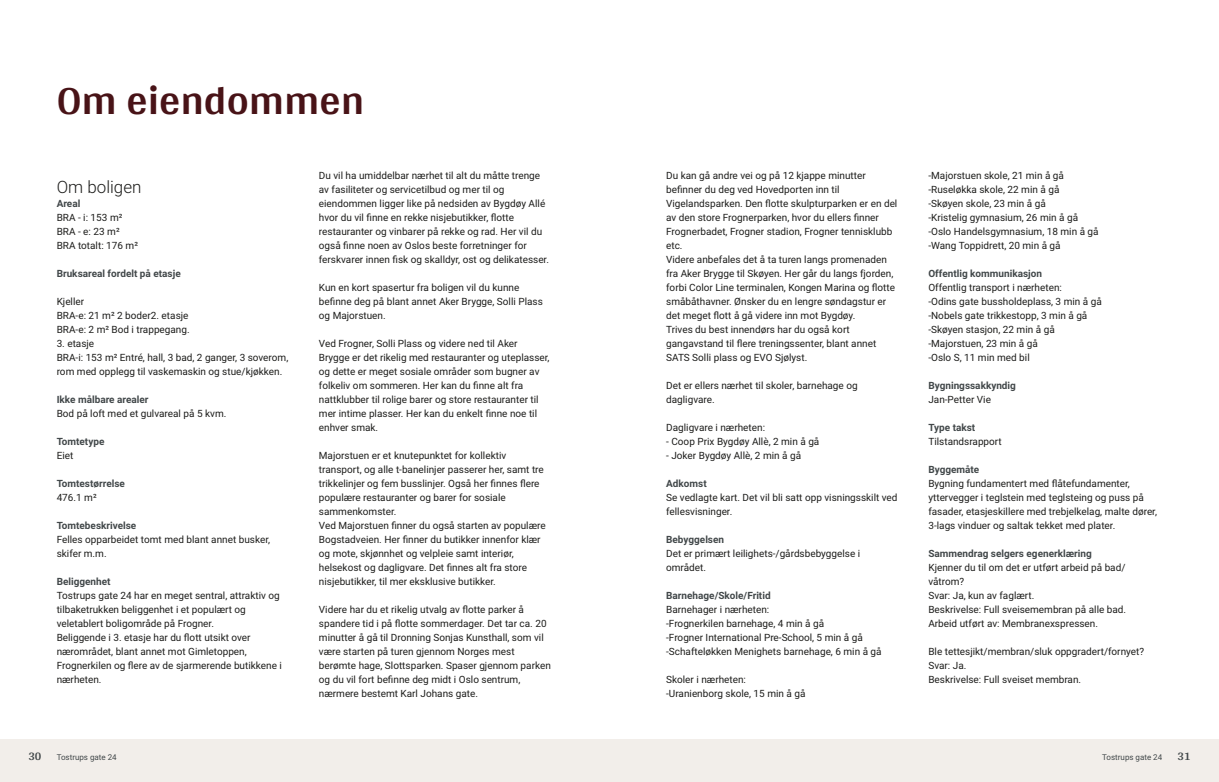
<style>
.page{position:relative;width:1219px;height:782px;background:#fff}
.page>*{position:absolute;margin:0;border:0;box-sizing:border-box;transform-origin:0 0}
.t1{font:700 42px "Arya";color:#481317}
.t2{font:300 17px "Roboto";color:#1d1d1b}
.t3{font:700 12px "Arya";color:#414749}
.t4{font:10px/14px "Roboto";color:#1d1d1b}
.t5{font:700 10px "Roboto";color:#414749}
.t6{font:8px "Roboto";color:#414749}
</style>
<div class="page">
<div style="left:0;top:739px;width:612px;height:42px;background:#f2eeea"></div>
<div style="left:607px;top:739px;width:612px;height:42px;background:#f2eeea"></div>
<h1 class="t1" style="left:57px;top:75px;width:309px">Om eiendommen</h1>
<h2 class="t2" style="left:57px;top:174px;width:86px">Om boligen</h2>
<p class="t5" style="left:57px;top:196px;width:25px">Areal</p>
<p class="t4" style="left:57px;top:209px;width:83px">BRA ‑ i: 153 m²<br>BRA ‑ e: 23 m²<br>BRA totalt: 176 m²</p>
<p class="t5" style="left:57px;top:266px;width:126px">Bruksareal fordelt på etasje</p>
<p class="t4" style="left:57px;top:293px;width:135px">Kjeller<br>BRA‑e: 21 m² 2 boder2. etasje<br>BRA‑e: 2 m² Bod i trappegang.</p>
<p class="t4" style="left:57px;top:335px;width:233px">3. etasje<br>BRA‑i: 153 m² Entré, hall, 3 bad, 2 ganger, 3 soverom, rom med opplegg til vaskemaskin og stue/ kjøkken.</p>
<p class="t5" style="left:57px;top:392px;width:93px">Ikke målbare arealer</p>
<p class="t4" style="left:57px;top:405px;width:171px">Bod på loft med et gulvareal på 5 kvm.</p>
<p class="t5" style="left:57px;top:434px;width:49px">Tomtetype</p>
<p class="t4" style="left:57px;top:447px;width:18px">Eiet</p>
<p class="t5" style="left:57px;top:476px;width:70px">Tomtestørrelse</p>
<p class="t4" style="left:57px;top:489px;width:42px">476.1 m²</p>
<p class="t5" style="left:57px;top:518px;width:81px">Tomtebeskrivelse</p>
<p class="t4" style="left:57px;top:531px;width:215px">Felles opparbeidet tomt med blant annet busker, skifer m.m.</p>
<p class="t5" style="left:57px;top:574px;width:55px">Beliggenhet</p>
<p class="t4" style="left:57px;top:587px;width:227px">Tostrups gate 24 har en meget sentral, attraktiv og tilbaketrukken beliggenhet i et populært og veletablert boligområde på Frogner.<br>Beliggende i 3. etasje har du flott utsikt over nærområdet, blant annet mot Gimletoppen, Frognerkilen og flere av de sjarmerende butikkene i nærheten.</p>
<p class="t3" style="left:28px;top:749px;width:15px">30</p>
<p class="t6" style="left:57px;top:751px;width:62px">Tostrups gate 24</p>
<p class="t4" style="left:319px;top:167px;width:232px">Du vil ha umiddelbar nærhet til alt du måtte trenge av fasiliteter og servicetilbud og mer til og eiendommen ligger like på nedsiden av Bygdøy Allé hvor du vil finne en rekke nisjebutikker, flotte restauranter og vinbarer på rekke og rad. Her vil du også finne noen av Oslos beste forretninger for ferskvarer innen fisk og skalldyr, ost og delikatesser.</p>
<p class="t4" style="left:319px;top:279px;width:225px">Kun en kort spasertur fra boligen vil du kunne befinne deg på blant annet Aker Brygge, Solli Plass og Majorstuen.</p>
<p class="t4" style="left:319px;top:335px;width:232px">Ved Frogner, Solli Plass og videre ned til Aker Brygge er det rikelig med restauranter og uteplasser, og dette er meget sosiale områder som bugner av folkeliv om sommeren. Her kan du finne alt fra nattklubber til rolige barer og store restauranter til mer intime plasser. Her kan du enkelt finne noe til enhver smak.</p>
<p class="t4" style="left:319px;top:447px;width:228px">Majorstuen er et knutepunktet for kollektiv transport, og alle t‑banelinjer passerer her, samt tre trikkelinjer og fem busslinjer. Også her finnes flere populære restauranter og barer for sosiale sammenkomster.<br>Ved Majorstuen finner du også starten av populære Bogstadveien. Her finner du butikker innenfor klær og mote, skjønnhet og velpleie samt interiør, helsekost og dagligvare. Det finnes alt fra store nisjebutikker, til mer eksklusive butikker.</p>
<p class="t4" style="left:319px;top:601px;width:233px">Videre har du et rikelig utvalg av flotte parker å spandere tid i på flotte sommerdager. Det tar ca. 20 minutter å gå til Dronning Sonjas Kunsthall, som vil være starten på turen gjennom Norges mest berømte hage, Slottsparken. Spaser gjennom parken og du vil fort befinne deg midt i Oslo sentrum, nærmere bestemt Karl Johans gate.</p>
<p class="t4" style="left:666px;top:167px;width:233px">Du kan gå andre vei og på 12 kjappe minutter befinner du deg ved Hovedporten inn til Vigelandsparken. Den flotte skulpturparken er en del av den store Frognerparken, hvor du ellers finner Frognerbadet, Frogner stadion, Frogner tennisklubb etc.<br>Videre anbefales det å ta turen langs promenaden fra Aker Brygge til Skøyen. Her går du langs fjorden, forbi Color Line terminalen, Kongen Marina og flotte småbåthavner. Ønsker du en lengre søndagstur er det meget flott å gå videre inn mot Bygdøy.<br>Trives du best innendørs har du også kort gangavstand til flere treningssenter, blant annet SATS Solli plass og EVO Sjølyst.</p>
<p class="t4" style="left:666px;top:377px;width:193px">Det er ellers nærhet til skoler, barnehage og dagligvare.</p>
<p class="t4" style="left:666px;top:419px;width:155px">Dagligvare i nærheten:<br>‑ Coop Prix Bygdøy Allè, 2 min å gå ‑ Joker Bygdøy Allè, 2 min å gå</p>
<p class="t5" style="left:666px;top:476px;width:42px">Adkomst</p>
<p class="t4" style="left:666px;top:489px;width:233px">Se vedlagte kart. Det vil bli satt opp visningsskilt ved fellesvisninger.</p>
<p class="t5" style="left:666px;top:532px;width:59px">Bebyggelsen</p>
<p class="t4" style="left:666px;top:545px;width:196px">Det er primært leilighets‑/ gårdsbebyggelse i området.</p>
<p class="t5" style="left:666px;top:588px;width:106px">Barnehage/ Skole/ Fritid</p>
<p class="t4" style="left:666px;top:601px;width:217px">Barnehager i nærheten:<br>‑Frognerkilen barnehage, 4 min å gå<br>‑Frogner International Pre‑School, 5 min å gå ‑Schafteløkken Menighets barnehage, 6 min å gå</p>
<p class="t4" style="left:666px;top:671px;width:141px">Skoler i nærheten:<br>‑Uranienborg skole, 15 min å gå</p>
<p class="t4" style="left:928px;top:167px;width:172px">‑Majorstuen skole, 21 min å gå ‑Ruseløkka skole, 22 min å gå<br>‑Skøyen skole, 23 min å gå<br>‑Kristelig gymnasium, 26 min å gå ‑Oslo Handelsgymnasium, 18 min å gå ‑Wang Toppidrett, 20 min å gå</p>
<p class="t5" style="left:928px;top:266px;width:115px">Offentlig kommunikasjon</p>
<p class="t4" style="left:928px;top:279px;width:175px">Offentlig transport i nærheten:<br>‑Odins gate bussholdeplass, 3 min å gå ‑Nobels gate trikkestopp, 3 min å gå ‑Skøyen stasjon, 22 min å gå ‑Majorstuen, 23 min å gå<br>‑Oslo S, 11 min med bil</p>
<p class="t5" style="left:928px;top:378px;width:89px">Bygningssakkyndig</p>
<p class="t4" style="left:928px;top:391px;width:64px">Jan‑Petter Vie</p>
<p class="t5" style="left:928px;top:420px;width:48px">Type takst</p>
<p class="t4" style="left:928px;top:433px;width:75px">Tilstandsrapport</p>
<p class="t5" style="left:928px;top:462px;width:52px">Byggemåte</p>
<p class="t4" style="left:928px;top:475px;width:230px">Bygning fundamentert med flåtefundamenter, yttervegger i teglstein med teglsteing og puss på fasader, etasjeskillere med trebjelkelag, malte dører, 3‑lags vinduer og saltak tekket med plater.</p>
<p class="t5" style="left:928px;top:546px;width:165px">Sammendrag selgers egenerklæring</p>
<p class="t4" style="left:928px;top:559px;width:199px">Kjenner du til om det er utført arbeid på bad/ våtrom?<br>Svar: Ja, kun av faglært.<br>Beskrivelse: Full sveisemembran på alle bad.<br>Arbeid utført av: Membranexspressen.</p>
<p class="t4" style="left:928px;top:643px;width:217px">Ble tettesjikt/ membran/ sluk oppgradert/ fornyet?<br>Svar: Ja.<br>Beskrivelse: Full sveiset membran.</p>
<p class="t6" style="left:1102px;top:751px;width:62px">Tostrups gate 24</p>
<p class="t3" style="left:1177px;top:749px;width:15px">31</p>
</div>
